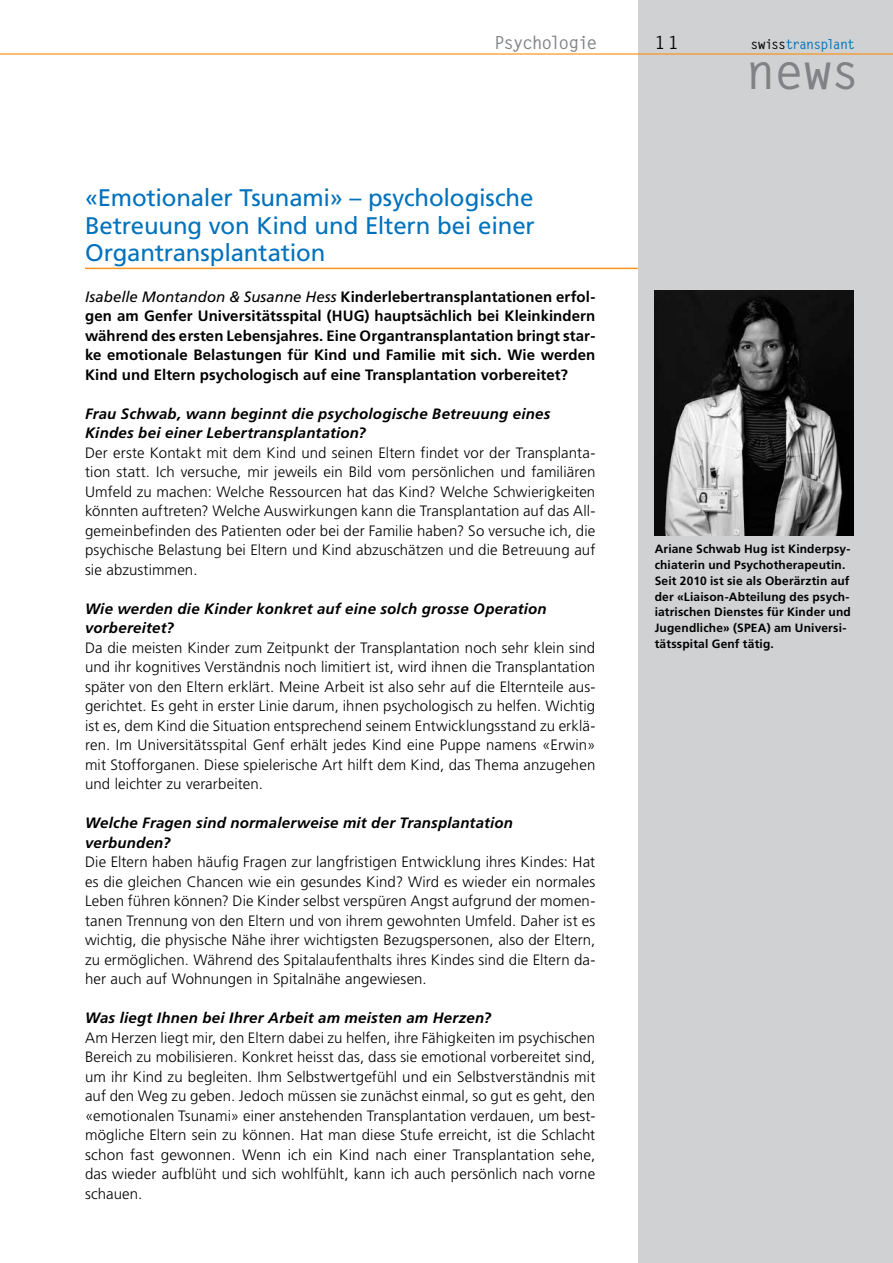
<style>
.page{position:relative;width:893px;height:1263px;background:#fff}
.page>*{position:absolute;margin:0;border:0;box-sizing:border-box;transform-origin:0 0}
.t1{font:700 49.5px "Letter Gothic Std";color:#808285}
.t2{font:24px/27.8px "Frutiger";letter-spacing:-.01em;color:#0072bc;text-align:justify}
.t3{font:700 18px "Letter Gothic Std";letter-spacing:-.08em;color:#808285}
.t4{font:700 18px "Letter Gothic Std";color:#000}
.t5{font:300 15px/19.5px "Frutiger";letter-spacing:.01em;color:#000;text-align:justify}
.t6{font:700 15px/19.5px "Frutiger";letter-spacing:.005em;color:#000;text-align:justify}
.t7{font:italic 700 15px/19.5px "Frutiger";letter-spacing:.015em;color:#000}
.t8{font:700 13.5px "Letter Gothic Std";letter-spacing:-.08em;color:#0072bc}
.t9{font:700 12px/15.8px "Frutiger";letter-spacing:.015em;color:#000}
.s1{font-weight:400;font-style:italic}
.s2{color:#000}
</style>
<div class="page">
<div style="left:638px;top:0;width:255px;height:1263px;background:#cfd1d2"></div>
<hr style="left:0;top:53px;width:893px;height:2px;background:#f7941e">
<hr style="left:85px;top:268px;width:553px;height:1px;background:#f7941e">
<img style="left:655px;top:291px;width:199px;height:245px">
<p class="t3" style="left:494px;top:31px;width:105px">Psychologie</p>
<h2 class="t2" style="left:85px;top:184px;width:451px">«Emotionaler Tsunami» – psychologische Betreuung von Kind und Eltern bei einer Organtransplantation</h2>
<p class="t6" style="left:85px;top:287px;width:512px"><span class="s1">Isabelle Montandon &amp; Susanne Hess</span> Kinderlebertransplantationen erfol&shy;gen am Genfer Universitätsspital (HUG) hauptsächlich bei Kleinkindern während des ersten Lebensjahres. Eine Organtransplantation bringt star&shy;ke emotionale Belastungen für Kind und Familie mit sich. Wie werden Kind und Eltern psychologisch auf eine Transplantation vorbereitet?</p>
<p class="t7" style="left:85px;top:404px;width:467px">Frau Schwab, wann beginnt die psychologische Betreuung eines<br>Kindes bei einer Lebertransplantation?</p>
<p class="t5" style="left:85px;top:443px;width:512px">Der erste Kontakt mit dem Kind und seinen Eltern findet vor der Transplanta&shy;tion statt. Ich versuche, mir jeweils ein Bild vom persönlichen und familiären Umfeld zu machen: Welche Ressourcen hat das Kind? Welche Schwierigkeiten könnten auftreten? Welche Auswirkungen kann die Transplantation auf das All&shy;gemeinbefinden des Patienten oder bei der Familie haben? So versuche ich, die psychische Belastung bei Eltern und Kind abzuschätzen und die Betreuung auf sie abzustimmen.</p>
<p class="t7" style="left:85px;top:599px;width:463px">Wie werden die Kinder konkret auf eine solch grosse Operation vorbereitet?</p>
<p class="t5" style="left:85px;top:638px;width:512px">Da die meisten Kinder zum Zeitpunkt der Transplantation noch sehr klein sind und ihr kognitives Verständnis noch limitiert ist, wird ihnen die Transplantation später von den Eltern erklärt. Meine Arbeit ist also sehr auf die Elternteile aus&shy;gerichtet. Es geht in erster Linie darum, ihnen psychologisch zu helfen. Wichtig ist es, dem Kind die Situation entsprechend seinem Entwicklungsstand zu erklä&shy;ren. Im Universitätsspital Genf erhält jedes Kind eine Puppe namens «Erwin» mit Stofforganen. Diese spielerische Art hilft dem Kind, das Thema anzugehen und leichter zu verarbeiten.</p>
<p class="t7" style="left:85px;top:813px;width:429px">Welche Fragen sind normalerweise mit der Transplantation verbunden?</p>
<p class="t5" style="left:85px;top:852px;width:512px">Die Eltern haben häufig Fragen zur langfristigen Entwicklung ihres Kindes: Hat es die gleichen Chancen wie ein gesundes Kind? Wird es wieder ein normales Leben führen können? Die Kinder selbst verspüren Angst aufgrund der momen&shy;tanen Trennung von den Eltern und von ihrem gewohnten Umfeld. Daher ist es wichtig, die physische Nähe ihrer wichtigsten Bezugspersonen, also der Eltern, zu ermöglichen. Während des Spitalaufenthalts ihres Kindes sind die Eltern da&shy;her auch auf Wohnungen in Spitalnähe angewiesen.</p>
<p class="t7" style="left:85px;top:1008px;width:408px">Was liegt Ihnen bei Ihrer Arbeit am meisten am Herzen?</p>
<p class="t5" style="left:85px;top:1028px;width:512px">Am Herzen liegt mir, den Eltern dabei zu helfen, ihre Fähigkeiten im psychischen Bereich zu mobilisieren. Konkret heisst das, dass sie emotional vorbereitet sind, um ihr Kind zu begleiten. Ihm Selbstwertgefühl und ein Selbstverständnis mit auf den Weg zu geben. Jedoch müssen sie zunächst einmal, so gut es geht, den «emotionalen Tsunami» einer anstehenden Transplantation verdauen, um best&shy;mögliche Eltern sein zu können. Hat man diese Stufe erreicht, ist die Schlacht schon fast gewonnen. Wenn ich ein Kind nach einer Transplantation sehe, das wieder aufblüht und sich wohlfühlt, kann ich auch persönlich nach vorne schauen.</p>
<p class="t4" style="left:655px;top:31px;width:26px">11</p>
<p class="t8" style="left:750px;top:36px;width:106px"><span class="s2">swiss</span>transplant</p>
<h1 class="t1" style="left:746px;top:41px;width:116px">news</h1>
<p class="t9" style="left:655px;top:541px;width:198px">Ariane Schwab Hug ist Kinderpsy&shy;chiaterin und Psychotherapeutin.<br>Seit 2010 ist sie als Oberärztin auf der «Liaison-Abteilung des psych&shy;iatrischen Dienstes für Kinder und Jugendliche» (SPEA) am Universi&shy;tätsspital Genf tätig.</p>
</div>
